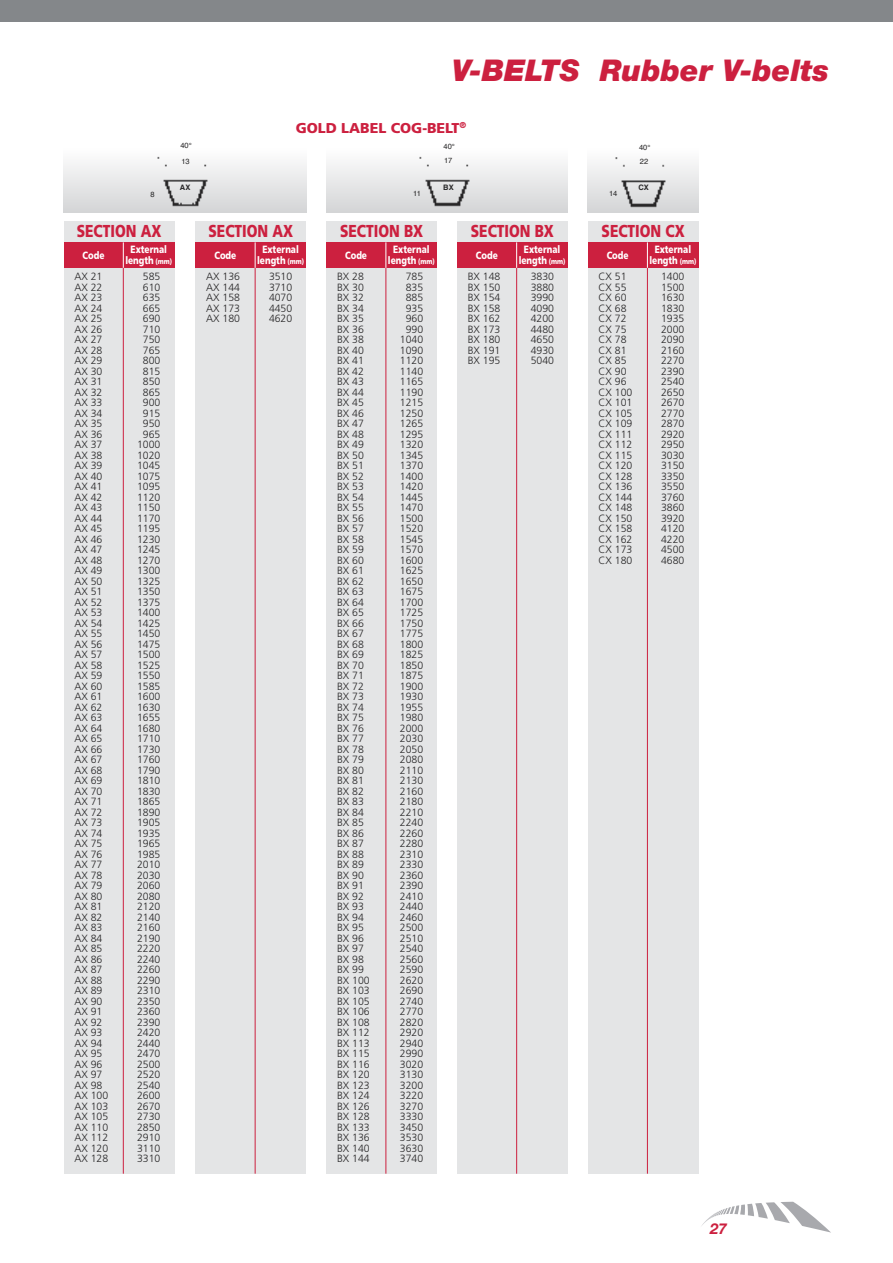
<style>
.page{position:relative;width:893px;height:1263px;background:#fff}
.page>*{position:absolute;margin:0;border:0;box-sizing:border-box;transform-origin:0 0}
.t1{font:italic 900 30px "Helvetica Neue LT Std";color:#cc203f}
.t2{font:900 17.25px "Frutiger";color:#cc203f;scale:.8 1}
.t3{font:italic 700 15px "Helvetica Neue LT Std";color:#cc203f}
.t4{font:900 14.25px "Frutiger";color:#cc203f}
.t5{font:300 10.5px/10.5px "Frutiger";color:#272627;text-align:justify}
.t6{font:900 10.5px/11.2px "Frutiger";color:#fff;text-align:center;scale:.8 1}
.t7{font:7.5px/15.8px "Helvetica";color:#272627}
.t8{font:700 7.5px "Helvetica";color:#272627}
.s1{font-size:7.5px}
</style>
<div class="page">
<svg style="left:702px;top:1202px;width:129px;height:30px"></svg>
<div style="left:0;top:0;width:893px;height:21px;background:#84878a"></div>
<div style="left:64px;top:221px;width:110px;height:953px;background:#e4e5e6"></div>
<div style="left:64px;top:149px;width:242px;height:64px;background:linear-gradient(to bottom,#fefefe,#d4d5d6)"></div>
<div style="left:326px;top:149px;width:242px;height:64px;background:linear-gradient(to bottom,#fefefe,#d4d5d6)"></div>
<div style="left:588px;top:149px;width:110px;height:64px;background:linear-gradient(to bottom,#fefefe,#d4d5d6)"></div>
<div style="left:64px;top:242px;width:110px;height:26px;background:#cc203f"></div>
<svg style="left:123px;top:242px;width:1px;height:26px"></svg>
<hr style="left:123px;top:268px;width:1px;height:906px;background:#cc203f">
<div style="left:196px;top:221px;width:110px;height:953px;background:#e4e5e6"></div>
<div style="left:196px;top:242px;width:110px;height:26px;background:#cc203f"></div>
<svg style="left:255px;top:242px;width:1px;height:26px"></svg>
<hr style="left:255px;top:268px;width:1px;height:906px;background:#cc203f">
<div style="left:326px;top:221px;width:111px;height:953px;background:#e4e5e6"></div>
<div style="left:326px;top:242px;width:111px;height:26px;background:#cc203f"></div>
<svg style="left:386px;top:242px;width:1px;height:26px"></svg>
<hr style="left:386px;top:268px;width:1px;height:906px;background:#cc203f">
<div style="left:457px;top:221px;width:111px;height:953px;background:#e4e5e6"></div>
<div style="left:457px;top:242px;width:111px;height:26px;background:#cc203f"></div>
<svg style="left:516px;top:242px;width:1px;height:26px"></svg>
<hr style="left:516px;top:268px;width:1px;height:906px;background:#cc203f">
<div style="left:588px;top:221px;width:110px;height:953px;background:#e4e5e6"></div>
<div style="left:588px;top:242px;width:110px;height:26px;background:#cc203f"></div>
<svg style="left:647px;top:242px;width:1px;height:26px"></svg>
<hr style="left:647px;top:268px;width:1px;height:906px;background:#cc203f">
<img style="left:144px;top:149px;width:73px;height:60px">
<img style="left:406px;top:149px;width:73px;height:60px">
<img style="left:603px;top:149px;width:73px;height:60px">
<h1 class="t1" style="left:452px;top:60px;width:379px">V-BELTS Rubber V-belts</h1>
<p class="t7" style="left:151px;top:188px;width:6px">8</p>
<p class="t7" style="left:180px;top:138px;width:13px">40°<br>13</p>
<p class="t8" style="left:180px;top:184px;width:12px">AX</p>
<h2 class="t2" style="left:77px;top:225px;width:107px">SECTION AX</h2>
<p class="t6" style="left:125px;top:245px;width:60px">External length <span class="s1">(mm)</span></p>
<p class="t6" style="left:83px;top:250px;width:29px">Code</p>
<p class="t5" style="left:74px;top:272px;width:35px;text-align:left">AX 21<br>AX 22<br>AX 23<br>AX 24<br>AX 25<br>AX 26<br>AX 27<br>AX 28<br>AX 29<br>AX 30<br>AX 31<br>AX 32<br>AX 33<br>AX 34<br>AX 35<br>AX 36<br>AX 37<br>AX 38<br>AX 39<br>AX 40<br>AX 41<br>AX 42<br>AX 43<br>AX 44<br>AX 45<br>AX 46<br>AX 47<br>AX 48<br>AX 49<br>AX 50<br>AX 51<br>AX 52<br>AX 53<br>AX 54<br>AX 55<br>AX 56<br>AX 57<br>AX 58<br>AX 59<br>AX 60<br>AX 61<br>AX 62<br>AX 63<br>AX 64<br>AX 65<br>AX 66<br>AX 67<br>AX 68<br>AX 69<br>AX 70<br>AX 71<br>AX 72<br>AX 73<br>AX 74<br>AX 75<br>AX 76<br>AX 77<br>AX 78<br>AX 79<br>AX 80<br>AX 81<br>AX 82<br>AX 83<br>AX 84<br>AX 85<br>AX 86<br>AX 87<br>AX 88<br>AX 89<br>AX 90<br>AX 91<br>AX 92<br>AX 93<br>AX 94<br>AX 95<br>AX 96<br>AX 97<br>AX 98<br>AX 100<br>AX 103<br>AX 105<br>AX 110<br>AX 112<br>AX 120<br>AX 128</p>
<p class="t5" style="left:137px;top:272px;width:25px;text-align:center">585<br>610<br>635<br>665<br>690<br>710<br>750<br>765<br>800<br>815<br>850<br>865<br>900<br>915<br>950<br>965<br>1000<br>1020<br>1045<br>1075<br>1095<br>1120<br>1150<br>1170<br>1195<br>1230<br>1245<br>1270<br>1300<br>1325<br>1350<br>1375<br>1400<br>1425<br>1450<br>1475<br>1500<br>1525<br>1550<br>1585<br>1600<br>1630<br>1655<br>1680<br>1710<br>1730<br>1760<br>1790<br>1810<br>1830<br>1865<br>1890<br>1905<br>1935<br>1965<br>1985<br>2010<br>2030<br>2060<br>2080<br>2120<br>2140<br>2160<br>2190<br>2220<br>2240<br>2260<br>2290<br>2310<br>2350<br>2360<br>2390<br>2420<br>2440<br>2470<br>2500<br>2520<br>2540<br>2600<br>2670<br>2730<br>2850<br>2910<br>3110<br>3310</p>
<h3 class="t4" style="left:296px;top:122px;width:172px">GOLD LABEL COG-BELT<sup>®</sup></h3>
<h2 class="t2" style="left:209px;top:225px;width:107px">SECTION AX</h2>
<p class="t6" style="left:257px;top:245px;width:60px">External length <span class="s1">(mm)</span></p>
<p class="t6" style="left:214px;top:250px;width:29px">Code</p>
<p class="t5" style="left:206px;top:272px;width:35px">AX 136<br>AX 144<br>AX 158<br>AX 173<br>AX 180</p>
<p class="t5" style="left:269px;top:272px;width:25px">3510<br>3710<br>4070<br>4450<br>4620</p>
<p class="t7" style="left:413px;top:186px;width:9px">11</p>
<p class="t7" style="left:444px;top:139px;width:13px;line-height:14.1px">40°<br>17</p>
<p class="t8" style="left:443px;top:184px;width:12px">BX</p>
<h2 class="t2" style="left:340px;top:225px;width:105px">SECTION BX</h2>
<p class="t6" style="left:388px;top:245px;width:60px">External length <span class="s1">(mm)</span></p>
<p class="t6" style="left:345px;top:250px;width:29px">Code</p>
<p class="t5" style="left:337px;top:272px;width:34px;text-align:left">BX 28<br>BX 30<br>BX 32<br>BX 34<br>BX 35<br>BX 36<br>BX 38<br>BX 40<br>BX 41<br>BX 42<br>BX 43<br>BX 44<br>BX 45<br>BX 46<br>BX 47<br>BX 48<br>BX 49<br>BX 50<br>BX 51<br>BX 52<br>BX 53<br>BX 54<br>BX 55<br>BX 56<br>BX 57<br>BX 58<br>BX 59<br>BX 60<br>BX 61<br>BX 62<br>BX 63<br>BX 64<br>BX 65<br>BX 66<br>BX 67<br>BX 68<br>BX 69<br>BX 70<br>BX 71<br>BX 72<br>BX 73<br>BX 74<br>BX 75<br>BX 76<br>BX 77<br>BX 78<br>BX 79<br>BX 80<br>BX 81<br>BX 82<br>BX 83<br>BX 84<br>BX 85<br>BX 86<br>BX 87<br>BX 88<br>BX 89<br>BX 90<br>BX 91<br>BX 92<br>BX 93<br>BX 94<br>BX 95<br>BX 96<br>BX 97<br>BX 98<br>BX 99<br>BX 100<br>BX 103<br>BX 105<br>BX 106<br>BX 108<br>BX 112<br>BX 113<br>BX 115<br>BX 116<br>BX 120<br>BX 123<br>BX 124<br>BX 126<br>BX 128<br>BX 133<br>BX 136<br>BX 140<br>BX 144</p>
<p class="t5" style="left:400px;top:272px;width:25px;text-align:center">785<br>835<br>885<br>935<br>960<br>990<br>1040<br>1090<br>1120<br>1140<br>1165<br>1190<br>1215<br>1250<br>1265<br>1295<br>1320<br>1345<br>1370<br>1400<br>1420<br>1445<br>1470<br>1500<br>1520<br>1545<br>1570<br>1600<br>1625<br>1650<br>1675<br>1700<br>1725<br>1750<br>1775<br>1800<br>1825<br>1850<br>1875<br>1900<br>1930<br>1955<br>1980<br>2000<br>2030<br>2050<br>2080<br>2110<br>2130<br>2160<br>2180<br>2210<br>2240<br>2260<br>2280<br>2310<br>2330<br>2360<br>2390<br>2410<br>2440<br>2460<br>2500<br>2510<br>2540<br>2560<br>2590<br>2620<br>2690<br>2740<br>2770<br>2820<br>2920<br>2940<br>2990<br>3020<br>3130<br>3200<br>3220<br>3270<br>3330<br>3450<br>3530<br>3630<br>3740</p>
<h2 class="t2" style="left:471px;top:225px;width:105px">SECTION BX</h2>
<p class="t6" style="left:519px;top:245px;width:60px">External length <span class="s1">(mm)</span></p>
<p class="t6" style="left:476px;top:250px;width:29px">Code</p>
<p class="t5" style="left:468px;top:272px;width:34px">BX 148<br>BX 150<br>BX 154<br>BX 158<br>BX 162<br>BX 173<br>BX 180<br>BX 191<br>BX 195</p>
<p class="t5" style="left:531px;top:272px;width:25px">3830<br>3880<br>3990<br>4090<br>4200<br>4480<br>4650<br>4930<br>5040</p>
<p class="t7" style="left:609px;top:186px;width:10px">14</p>
<p class="t7" style="left:639px;top:141px;width:13px;line-height:14.2px">40°<br>22</p>
<p class="t8" style="left:639px;top:184px;width:12px">CX</p>
<h2 class="t2" style="left:602px;top:225px;width:105px">SECTION CX</h2>
<p class="t6" style="left:649px;top:245px;width:60px">External length <span class="s1">(mm)</span></p>
<p class="t6" style="left:607px;top:250px;width:29px">Code</p>
<p class="t5" style="left:599px;top:272px;width:35px;text-align:left">CX 51<br>CX 55<br>CX 60<br>CX 68<br>CX 72<br>CX 75<br>CX 78<br>CX 81<br>CX 85<br>CX 90<br>CX 96<br>CX 100<br>CX 101<br>CX 105<br>CX 109<br>CX 111<br>CX 112<br>CX 115<br>CX 120<br>CX 128<br>CX 136<br>CX 144<br>CX 148<br>CX 150<br>CX 158<br>CX 162<br>CX 173<br>CX 180</p>
<p class="t5" style="left:661px;top:272px;width:25px">1400<br>1500<br>1630<br>1830<br>1935<br>2000<br>2090<br>2160<br>2270<br>2390<br>2540<br>2650<br>2670<br>2770<br>2870<br>2920<br>2950<br>3030<br>3150<br>3350<br>3550<br>3760<br>3860<br>3920<br>4120<br>4220<br>4500<br>4680</p>
<h3 class="t3" style="left:710px;top:1223px;width:18px">27</h3>
</div>
